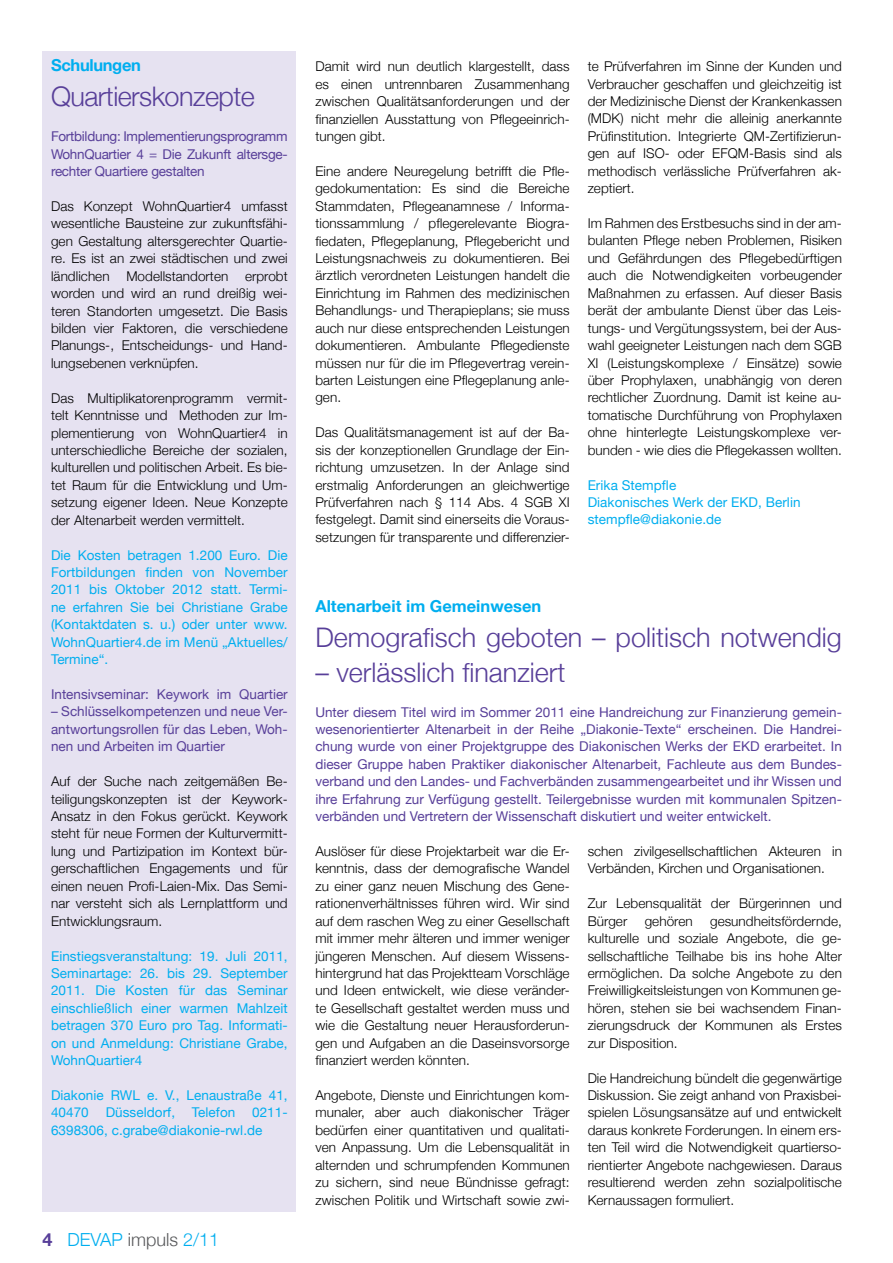
<style>
.page{position:relative;width:893px;height:1263px;background:#fff}
.page>*{position:absolute;margin:0;border:0;box-sizing:border-box;transform-origin:0 0}
.t1{font:300 27px "Helvetica Neue";color:#583f99}
.t2{font:300 27px "Helvetica Neue";letter-spacing:-.02em;color:#583f99}
.t3{font:300 18px "Helvetica Neue";color:#00aeef}
.t4{font:700 16.5px "Helvetica Neue";color:#00aeef}
.t5{font:700 16.5px "Helvetica Neue";letter-spacing:-.02em;color:#00aeef}
.t6{font:300 13.5px/17.4px "Helvetica Neue";letter-spacing:.005em;color:#000;text-align:justify}
.t7{font:13.5px/17.4px "Helvetica Neue";color:#583f99;text-align:justify}
.t8{font:13.5px/17.4px "Helvetica Neue";letter-spacing:.005em;color:#00aeef;text-align:justify}
.s1{font-weight:700;color:#583f99}
.s2{color:#58595b}
</style>
<div class="page">
<div style="left:43px;top:51px;width:253px;height:1161px;background:#e6e2f1"></div>
<p class="t5" style="left:51px;top:55px;width:91px">Schulungen</p>
<h1 class="t2" style="left:51px;top:80px;width:205px">Quartierskonzepte</h1>
<p class="t7" style="left:51px;top:127px;width:238px">Fortbildung: Implementierungsprogramm WohnQuartier 4 = Die Zukunft altersge&shy;rechter Quartiere gestalten</p>
<p class="t6" style="left:51px;top:197px;width:238px">Das Konzept WohnQuartier4 umfasst wesentliche Bausteine zur zukunftsfähi&shy;gen Gestaltung altersgerechter Quartie&shy;re. Es ist an zwei städtischen und zwei ländlichen Modellstandorten erprobt worden und wird an rund dreißig wei&shy;teren Standorten umgesetzt. Die Basis bilden vier Faktoren, die verschiedene Planungs-, Entscheidungs- und Hand&shy;lungsebenen verknüpfen.</p>
<p class="t6" style="left:51px;top:389px;width:238px">Das Multiplikatorenprogramm vermit&shy;telt Kenntnisse und Methoden zur Im&shy;plementierung von WohnQuartier4 in unterschiedliche Bereiche der sozialen, kulturellen und politischen Arbeit. Es bie&shy;tet Raum für die Entwicklung und Um&shy;setzung eigener Ideen. Neue Konzepte der Altenarbeit werden vermittelt.</p>
<p class="t8" style="left:51px;top:546px;width:238px">Die Kosten betragen 1.200 Euro. Die Fortbildungen finden von November 2011 bis Oktober 2012 statt. Termi&shy;ne erfahren Sie bei Christiane Grabe (Kontaktdaten s. u.) oder unter www.<br>WohnQuartier4.de im Menü „Aktuelles/ Termine“.</p>
<p class="t7" style="left:51px;top:685px;width:238px">Intensivseminar: Keywork im Quartier</p>
<p class="t7" style="left:51px;top:703px;width:238px">– Schlüsselkompetenzen und neue Ver&shy;antwortungsrollen für das Leben, Woh&shy;nen und Arbeiten im Quartier</p>
<p class="t6" style="left:51px;top:772px;width:238px">Auf der Suche nach zeitgemäßen Be&shy;teiligungskonzepten ist der Keywork-Ansatz in den Fokus gerückt. Keywork steht für neue Formen der Kulturvermitt&shy;lung und Partizipation im Kontext bür&shy;gerschaftlichen Engagements und für einen neuen Profi-Laien-Mix. Das Semi&shy;nar versteht sich als Lernplattform und Entwicklungsraum.</p>
<p class="t8" style="left:51px;top:947px;width:238px">Einstiegsveranstaltung: 19. Juli 2011, Seminartage: 26. bis 29. September 2011. Die Kosten für das Seminar einschließlich einer warmen Mahlzeit betragen 370 Euro pro Tag. Informati&shy;on und Anmeldung: Christiane Grabe, WohnQuartier4</p>
<p class="t8" style="left:51px;top:1086px;width:238px">Diakonie RWL e. V., Lenaustraße 41, 40470 Düsseldorf, Telefon 0211- 6398306, c.grabe@diakonie-rwl.de</p>
<h2 class="t3" style="left:43px;top:1229px;width:178px"><span class="s1">4</span> DEVAP <span class="s2">impuls</span> 2/11</h2>
<p class="t6" style="left:315px;top:57px;width:256px">Damit wird nun deutlich klargestellt, dass es einen untrennbaren Zusammenhang zwischen Qualitätsanforderungen und der finanziellen Ausstattung von Pflegeeinrich&shy;tungen gibt.</p>
<p class="t6" style="left:315px;top:162px;width:256px">Eine andere Neuregelung betrifft die Pfle&shy;gedokumentation: Es sind die Bereiche Stammdaten, Pflegeanamnese / Informa&shy;tionssammlung / pflegerelevante Biogra&shy;fiedaten, Pflegeplanung, Pflegebericht und Leistungsnachweis zu dokumentieren. Bei ärztlich verordneten Leistungen handelt die Einrichtung im Rahmen des medizinischen Behandlungs- und Therapieplans; sie muss auch nur diese entsprechenden Leistungen dokumentieren. Ambulante Pflegedienste müssen nur für die im Pflegevertrag verein&shy;barten Leistungen eine Pflegeplanung anle&shy;gen.</p>
<p class="t6" style="left:315px;top:424px;width:256px">Das Qualitätsmanagement ist auf der Ba&shy;sis der konzeptionellen Grundlage der Ein&shy;richtung umzusetzen. In der Anlage sind erstmalig Anforderungen an gleichwertige Prüfverfahren nach § 114 Abs. 4 SGB XI festgelegt. Damit sind einerseits die Voraus&shy;setzungen für transparente und differenzier-</p>
<p class="t6" style="left:588px;top:57px;width:256px">te Prüfverfahren im Sinne der Kunden und Verbraucher geschaffen und gleichzeitig ist der Medizinische Dienst der Krankenkassen (MDK) nicht mehr die alleinig anerkannte Prüfinstitution. Integrierte QM-Zertifizierun&shy;gen auf ISO- oder EFQM-Basis sind als methodisch verlässliche Prüfverfahren ak&shy;zeptiert.</p>
<p class="t6" style="left:588px;top:214px;width:256px">Im Rahmen des Erstbesuchs sind in der am&shy;bulanten Pflege neben Problemen, Risiken und Gefährdungen des Pflegebedürftigen auch die Notwendigkeiten vorbeugender Maßnahmen zu erfassen. Auf dieser Basis berät der ambulante Dienst über das Leis&shy;tungs- und Vergütungssystem, bei der Aus&shy;wahl geeigneter Leistungen nach dem SGB XI (Leistungskomplexe / Einsätze) sowie über Prophylaxen, unabhängig von deren rechtlicher Zuordnung. Damit ist keine au&shy;tomatische Durchführung von Prophylaxen ohne hinterlegte Leistungskomplexe ver&shy;bunden - wie dies die Pflegekassen wollten.</p>
<p class="t8" style="left:588px;top:476px;width:214px;text-align:left">Erika Stempfle<br>Diakonisches Werk der EKD, Berlin stempfle@diakonie.de</p>
<p class="t4" style="left:315px;top:596px;width:227px">Altenarbeit im Gemeinwesen</p>
<h1 class="t1" style="left:315px;top:621px;width:528px">Demografisch geboten – politisch notwendig</h1>
<h1 class="t1" style="left:315px;top:655px;width:252px">– verlässlich finanziert</h1>
<p class="t7" style="left:315px;top:703px;width:528px">Unter diesem Titel wird im Sommer 2011 eine Handreichung zur Finanzierung gemein&shy;wesenorientierter Altenarbeit in der Reihe „Diakonie-Texte“ erscheinen. Die Handrei&shy;chung wurde von einer Projektgruppe des Diakonischen Werks der EKD erarbeitet. In dieser Gruppe haben Praktiker diakonischer Altenarbeit, Fachleute aus dem Bundes&shy;verband und den Landes- und Fachverbänden zusammengearbeitet und ihr Wissen und ihre Erfahrung zur Verfügung gestellt. Teilergebnisse wurden mit kommunalen Spitzen&shy;verbänden und Vertretern der Wissenschaft diskutiert und weiter entwickelt.</p>
<p class="t6" style="left:315px;top:842px;width:256px">Auslöser für diese Projektarbeit war die Er&shy;kenntnis, dass der demografische Wandel zu einer ganz neuen Mischung des Gene&shy;rationenverhältnisses führen wird. Wir sind auf dem raschen Weg zu einer Gesellschaft mit immer mehr älteren und immer weniger jüngeren Menschen. Auf diesem Wissens&shy;hintergrund hat das Projektteam Vorschläge und Ideen entwickelt, wie diese veränder&shy;te Gesellschaft gestaltet werden muss und wie die Gestaltung neuer Herausforderun&shy;gen und Aufgaben an die Daseinsvorsorge finanziert werden könnten.</p>
<p class="t6" style="left:315px;top:1086px;width:256px">Angebote, Dienste und Einrichtungen kom&shy;munaler, aber auch diakonischer Träger bedürfen einer quantitativen und qualitati&shy;ven Anpassung. Um die Lebensqualität in alternden und schrumpfenden Kommunen zu sichern, sind neue Bündnisse gefragt: zwischen Politik und Wirtschaft sowie zwi-</p>
<p class="t6" style="left:588px;top:842px;width:256px">schen zivilgesellschaftlichen Akteuren in<br>Verbänden, Kirchen und Organisationen.</p>
<p class="t6" style="left:588px;top:894px;width:256px">Zur Lebensqualität der Bürgerinnen und<br>Bürger</p>
<p class="t6" style="left:588px;top:912px;width:256px;text-indent:122px">gesundheitsfördernde, kulturelle und soziale Angebote, die ge&shy;sellschaftliche Teilhabe bis ins hohe Alter ermöglichen. Da solche Angebote zu den Freiwilligkeitsleistungen von Kommunen ge&shy;hören, stehen sie bei wachsendem Finan&shy;zierungsdruck der Kommunen als Erstes zur Disposition.</p>
<p class="t6" style="left:588px;top:1069px;width:256px">Die Handreichung bündelt die gegenwärtige Diskussion. Sie zeigt anhand von Praxisbei&shy;spielen Lösungsansätze auf und entwickelt daraus konkrete Forderungen. In einem ers&shy;ten Teil wird die Notwendigkeit quartierso&shy;rientierter Angebote nachgewiesen. Daraus resultierend werden zehn sozialpolitische Kernaussagen formuliert.</p>
<p class="t6" style="left:645px;top:912px;width:49px">gehören</p>
</div>
